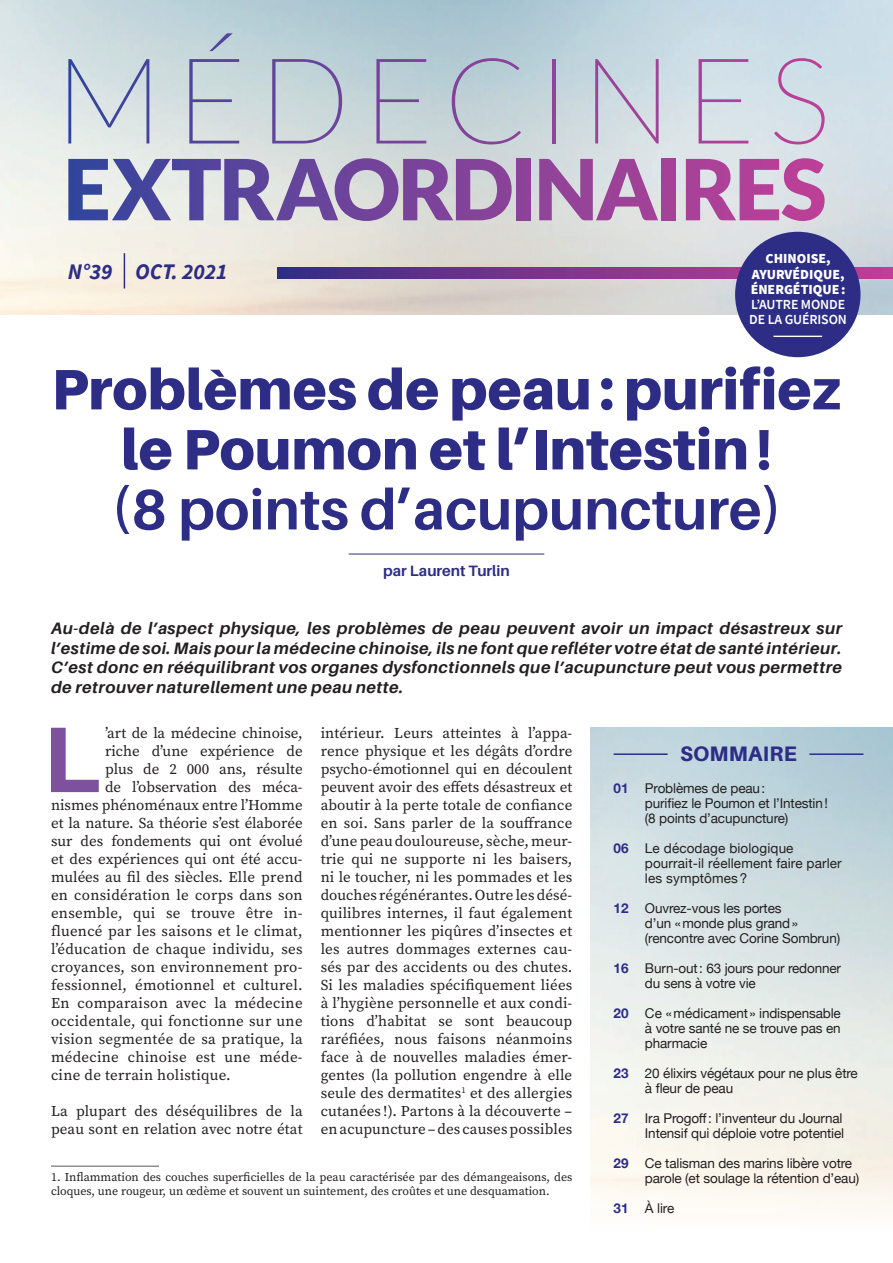
<style>
.page{position:relative;width:893px;height:1263px;background:#fff}
.page>*{position:absolute;margin:0;border:0;box-sizing:border-box;transform-origin:0 0}
.t1{font:800 93.3px "Aileron";color:#7d519e}
.t2{font:900 57px/60px "Aileron";color:#2d2d86;text-align:center}
.t3{font:700 57px "Aileron";color:#2d2d86}
.t4{font:italic 700 22.2px "Source Sans Pro";color:#2d2d86}
.t5{font:800 21px "Aileron";letter-spacing:.01em;color:#2d2d86}
.t6{font:italic 700 16.5px/19.8px "Aileron";letter-spacing:.03em;color:#231f20;text-align:justify}
.t7{font:15px/18px "Source Serif Pro";letter-spacing:.01em;color:#231f20}
.t8{font:700 15px "Aileron";color:#2d2d86}
.t9{font:900 13.8px/15.1px "Source Sans Pro";color:#fff;text-align:center}
.t10{font:600 13.8px/15.1px "Source Sans Pro";letter-spacing:-.01em;color:#fff}
.t11{font:13.5px/15px "Helvetica Neue";letter-spacing:-.01em;color:#231f20}
.t12{font:13.5px/15px "Helvetica Neue";letter-spacing:.01em;color:#231f20}
.t13{font:700 13.5px "Helvetica Neue";color:#2d2d86}
.t14{font:12px/14.4px "Source Serif Pro";color:#231f20}
.s1{font-style:inherit}
</style>
<div class="page">
<img style="left:0;top:0;width:893px;height:314px">
<svg style="left:277px;top:268px;width:616px;height:10px"></svg>
<hr style="left:124px;top:253px;width:1px;height:35px;background:#2d2d86">
<svg style="left:68px;top:59px;width:81px;height:84px"></svg>
<svg style="left:189px;top:59px;width:50px;height:84px"></svg>
<svg style="left:209px;top:33px;width:24px;height:18px"></svg>
<svg style="left:272px;top:59px;width:70px;height:84px"></svg>
<svg style="left:376px;top:59px;width:50px;height:84px"></svg>
<svg style="left:452px;top:58px;width:69px;height:86px"></svg>
<hr style="left:552px;top:59px;width:3px;height:84px;background:#914499">
<svg style="left:595px;top:59px;width:64px;height:84px"></svg>
<svg style="left:699px;top:59px;width:49px;height:84px"></svg>
<svg style="left:774px;top:58px;width:51px;height:86px"></svg>
<svg style="left:68px;top:158px;width:444px;height:63px"></svg>
<div style="left:516px;top:159px;width:15px;height:61px;background:#8c4399"></div>
<svg style="left:539px;top:159px;width:119px;height:61px"></svg>
<div style="left:661px;top:159px;width:15px;height:61px;background:#a44298"></div>
<svg style="left:686px;top:158px;width:139px;height:63px"></svg>
<div style="left:735px;top:232px;width:125px;height:125px;background:#2d2d86;border-radius:50%"></div>
<hr style="left:773px;top:336px;width:49px;height:1px;background:#fff">
<hr style="left:349px;top:554px;width:195px;height:1px;background:#2d2d86">
<hr style="left:51px;top:1166px;width:108px;height:1px;background:#57585a">
<hr style="left:614px;top:753px;width:54px;height:2px;background:#2d2d86">
<hr style="left:809px;top:753px;width:54px;height:2px;background:#2d2d86">
<h3 class="t4" style="left:68px;top:257px;width:161px">N°<span class="s1">39</span> OCT. 2021</h3>
<p class="t9" style="left:751px;top:251px;width:96px">CHINOISE,<br>AYURVÉDIQUE,<br>ÉNERGÉTIQUE:</p>
<p class="t10" style="left:749px;top:297px;width:99px">L’AUTRE MONDE<br>DE LA GUÉRISON</p>
<h2 class="t2" style="left:52px;top:359px;width:791px">Problèmes de peau: purifiez le Poumon et l’Intestin!</h2>
<h2 class="t3" style="left:111px;top:478px;width:673px">(8 points d’acupuncture)</h2>
<p class="t8" style="left:383px;top:562px;width:128px">par Laurent Turlin</p>
<p class="t6" style="left:51px;top:618px;width:792px">Au-delà de l’aspect physique, les problèmes de peau peuvent avoir un impact désastreux sur l’estime de soi. Mais pour la médecine chinoise, ils ne font que refléter votre état de santé intérieur.<br>C’est donc en rééquilibrant vos organes dysfonctionnels que l’acupuncture peut vous permettre de retrouver naturellement une peau nette.</p>
<h1 class="t1" style="left:43px;top:706px;width:59px">L</h1>
<p class="t7" style="left:105px;top:724px;width:199px">’art de la médecine chinoise,</p>
<p class="t7" style="left:105px;top:742px;width:199px">riche d’une expérience de</p>
<p class="t7" style="left:105px;top:760px;width:199px">plus de 2 000 ans, résulte</p>
<p class="t7" style="left:105px;top:778px;width:199px">de l’observation des méca-</p>
<p class="t7" style="left:51px;top:796px;width:253px">nismes phénoménaux entre l’Homme</p>
<p class="t7" style="left:51px;top:814px;width:253px">et la nature. Sa théorie s’est élaborée</p>
<p class="t7" style="left:51px;top:832px;width:253px">sur des fondements qui ont évolué</p>
<p class="t7" style="left:51px;top:850px;width:253px">et des expériences qui ont été accu-</p>
<p class="t7" style="left:51px;top:868px;width:253px">mulées au fil des siècles. Elle prend</p>
<p class="t7" style="left:51px;top:886px;width:253px">en considération le corps dans son</p>
<p class="t7" style="left:51px;top:904px;width:253px">ensemble, qui se trouve être in-</p>
<p class="t7" style="left:51px;top:922px;width:253px">fluencé par les saisons et le climat,</p>
<p class="t7" style="left:51px;top:940px;width:253px">l’éducation de chaque individu, ses</p>
<p class="t7" style="left:51px;top:958px;width:253px">croyances, son environnement pro-</p>
<p class="t7" style="left:51px;top:976px;width:253px">fessionnel, émotionnel et culturel.</p>
<p class="t7" style="left:51px;top:994px;width:253px">En comparaison avec la médecine</p>
<p class="t7" style="left:51px;top:1012px;width:253px">occidentale, qui fonctionne sur une</p>
<p class="t7" style="left:51px;top:1030px;width:253px">vision segmentée de sa pratique, la</p>
<p class="t7" style="left:51px;top:1048px;width:253px">médecine chinoise est une méde-</p>
<p class="t7" style="left:51px;top:1066px;width:181px">cine de terrain holistique.</p>
<p class="t7" style="left:51px;top:1102px;width:253px">La plupart des déséquilibres de la peau sont en relation avec notre état</p>
<p class="t7" style="left:321px;top:724px;width:253px;text-align:justify">intérieur. Leurs atteintes à l’appa&shy;rence physique et les dégâts d’ordre psycho-émotionnel qui en découlent peuvent avoir des effets désastreux et aboutir à la perte totale de confiance en soi. Sans parler de la souffrance d’une peau douloureuse, sèche, meur&shy;trie qui ne supporte ni les baisers, ni le toucher, ni les pommades et les douches régénérantes. Outre les désé&shy;quilibres internes, il faut également mentionner les piqûres d’insectes et les autres dommages externes cau&shy;sés par des accidents ou des chutes.<br>Si les maladies spécifiquement liées à l’hygiène personnelle et aux condi&shy;tions d’habitat se sont beaucoup raréfiées, nous faisons néanmoins face à de nouvelles maladies émer&shy;gentes (la pollution engendre à elle seule des dermatites<sup>1</sup> et des allergies cutanées !). Partons à la découverte – en acupuncture – des causes possibles</p>
<p class="t14" style="left:51px;top:1169px;width:523px">1. Inflammation des couches superficielles de la peau caractérisée par des démangeaisons, des cloques, une rougeur, un œdème et souvent un suintement, des croûtes et une desquamation.</p>
<p class="t13" style="left:614px;top:778px;width:17px">01</p>
<p class="t13" style="left:614px;top:838px;width:17px">06</p>
<p class="t13" style="left:614px;top:898px;width:17px">12</p>
<p class="t13" style="left:614px;top:958px;width:17px">16</p>
<p class="t13" style="left:614px;top:1003px;width:17px">20</p>
<p class="t13" style="left:614px;top:1063px;width:17px">23</p>
<p class="t13" style="left:614px;top:1108px;width:17px">27</p>
<p class="t13" style="left:614px;top:1153px;width:17px">29</p>
<p class="t13" style="left:614px;top:1198px;width:17px">31</p>
<h3 class="t5" style="left:680px;top:742px;width:118px">SOMMAIRE</h3>
<p class="t11" style="left:645px;top:781px;width:184px">Problèmes de peau:<br>purifiez le Poumon et l’Intestin! (8 points d’acupuncture)</p>
<p class="t12" style="left:645px;top:841px;width:198px">Le décodage biologique pourrait-il réellement faire parler les symptômes ?</p>
<p class="t11" style="left:645px;top:901px;width:197px">Ouvrez-vous les portes<br>d’un «monde plus grand» (rencontre avec Corine Sombrun)</p>
<p class="t11" style="left:645px;top:961px;width:198px">Burn-out: 63 jours pour redonner du sens à votre vie</p>
<p class="t11" style="left:645px;top:1006px;width:197px;text-align:justify">Ce «médicament» indispensable à votre santé ne se trouve pas en pharmacie</p>
<p class="t11" style="left:645px;top:1066px;width:214px">20 élixirs végétaux pour ne plus être à fleur de peau</p>
<p class="t11" style="left:645px;top:1111px;width:201px">Ira Progoff: l’inventeur du Journal<br>Intensif qui déploie votre potentiel</p>
<p class="t11" style="left:645px;top:1156px;width:216px">Ce talisman des marins libère votre parole (et soulage la rétention d’eau)</p>
<p class="t11" style="left:645px;top:1201px;width:31px">À lire</p>
</div>
